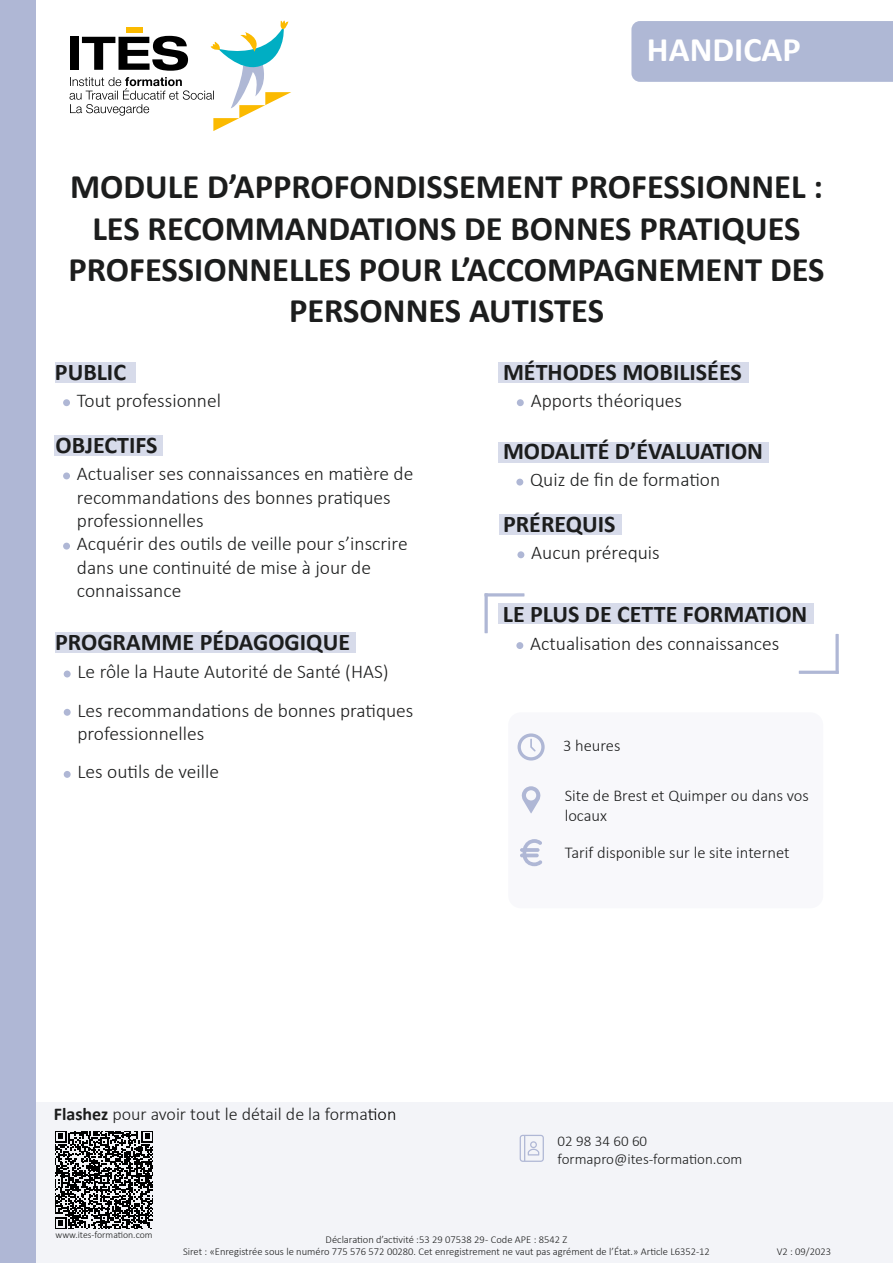
<style>
.page{position:relative;width:893px;height:1263px;background:#fff}
.page>*{position:absolute;margin:0;border:0;box-sizing:border-box;transform-origin:0 0}
.t1{font:700 34.5px/41.4px "Calibri";color:#1c1d1d;text-align:center}
.t2{font:700 34.5px "Calibri";color:#fff}
.t3{font:700 24px "Calibri";color:#1c1d1d}
.t4{font:300 19.5px/23.4px "Calibri";color:#1c1d1d}
.t5{font:300 18px "Calibri";color:#1c1d1d}
.t6{font:300 16.5px/19.8px "Calibri";color:#1c1d1d}
.t7{font:300 15px/18px "Calibri";color:#1c1d1d}
.t8{font:300 10.5px/12.6px "Calibri";color:#1c1d1d;text-align:center}
.t9{font:300 9.75px "Calibri";color:#1c1d1d}
.s1{font-weight:700}
.s2{color:#000}
</style>
<div class="page">
<div style="left:499px;top:604px;width:315px;height:20px;background:#d7dbea"></div>
<div style="left:499px;top:514px;width:122px;height:21px;background:#d7dbea"></div>
<div style="left:499px;top:442px;width:270px;height:20px;background:#d7dbea"></div>
<div style="left:499px;top:362px;width:250px;height:21px;background:#d7dbea"></div>
<div style="left:55px;top:632px;width:301px;height:21px;background:#d7dbea"></div>
<div style="left:54px;top:435px;width:109px;height:21px;background:#d7dbea"></div>
<div style="left:55px;top:362px;width:81px;height:20px;background:#d7dbea"></div>
<div style="left:0;top:1102px;width:893px;height:161px;background:#f3f4f8"></div>
<svg style="left:70px;top:20px;width:221px;height:111px"></svg>
<div style="left:508px;top:712px;width:315px;height:196px;background:#f8f8fb;border-radius:13px"></div>
<svg style="left:484px;top:593px;width:4px;height:40px"></svg>
<hr style="left:484px;top:593px;width:40px;height:3px;background:#afb7d5">
<svg style="left:835px;top:634px;width:4px;height:40px"></svg>
<hr style="left:799px;top:671px;width:40px;height:3px;background:#afb7d5">
<div style="left:63px;top:399px;width:7px;height:7px;background:#afb7d5;border-radius:50%"></div>
<div style="left:63px;top:472px;width:7px;height:7px;background:#afb7d5;border-radius:50%"></div>
<div style="left:64px;top:670px;width:7px;height:7px;background:#afb7d5;border-radius:50%"></div>
<div style="left:64px;top:709px;width:7px;height:7px;background:#afb7d5;border-radius:50%"></div>
<div style="left:64px;top:771px;width:7px;height:7px;background:#afb7d5;border-radius:50%"></div>
<div style="left:517px;top:399px;width:7px;height:7px;background:#afb7d5;border-radius:50%"></div>
<div style="left:516px;top:479px;width:7px;height:7px;background:#afb7d5;border-radius:50%"></div>
<div style="left:517px;top:551px;width:7px;height:7px;background:#afb7d5;border-radius:50%"></div>
<div style="left:516px;top:642px;width:7px;height:7px;background:#afb7d5;border-radius:50%"></div>
<svg style="left:517px;top:733px;width:28px;height:27px"></svg>
<svg style="left:522px;top:786px;width:19px;height:27px"></svg>
<svg style="left:520px;top:839px;width:22px;height:27px"></svg>
<svg style="left:520px;top:1135px;width:24px;height:27px"></svg>
<div style="left:631px;top:21px;width:262px;height:61px;background:#afb8d5"></div>
<div style="left:63px;top:543px;width:7px;height:7px;background:#afb7d5;border-radius:50%"></div>
<svg style="left:56px;top:1131px;width:97px;height:98px"></svg>
<div style="left:0;top:0;width:35px;height:1263px;background:#afb7d5"></div>
<h1 class="t2" style="left:647px;top:35px;width:155px">HANDICAP</h1>
<h1 class="t1" style="left:68px;top:169px;width:758px">MODULE D’APPROFONDISSEMENT PROFESSIONNEL :<br>LES RECOMMANDATIONS DE BONNES PRATIQUES PROFESSIONNELLES POUR L’ACCOMPAGNEMENT DES PERSONNES AUTISTES</h1>
<p class="t3" style="left:55px;top:362px;width:73px">PUBLIC</p>
<p class="t4" style="left:77px;top:390px;width:146px">Tout professionnel</p>
<p class="t3" style="left:55px;top:435px;width:104px">OBJECTIFS</p>
<p class="t4" style="left:77px;top:464px;width:338px">Actualiser ses connaissances en matière de recommandations des bonnes pratiques professionnelles<br>Acquérir des outils de veille pour s’inscrire dans une continuité de mise à jour de connaissance</p>
<p class="t3" style="left:55px;top:632px;width:297px">PROGRAMME PÉDAGOGIQUE</p>
<p class="t4" style="left:77px;top:654px;width:337px;line-height:38.4px">Le rôle la Haute Autorité de Santé (HAS)<br>Les recommandations de bonnes pratiques</p>
<p class="t4" style="left:77px;top:716px;width:143px;line-height:38.4px">professionnelles<br>Les outils de veille</p>
<p class="t3" style="left:503px;top:362px;width:240px">MÉTHODES MOBILISÉES</p>
<p class="t4" style="left:531px;top:390px;width:153px">Apports théoriques</p>
<p class="t3" style="left:503px;top:441px;width:262px">MODALITÉ D’ÉVALUATION</p>
<p class="t4" style="left:530px;top:470px;width:191px">Quiz de fin de formation</p>
<p class="t3" style="left:503px;top:514px;width:114px">PRÉREQUIS</p>
<p class="t4" style="left:531px;top:542px;width:130px">Aucun prérequis</p>
<p class="t3" style="left:503px;top:604px;width:306px">LE PLUS DE CETTE FORMATION</p>
<p class="t4" style="left:530px;top:633px;width:251px">Actualisation des connaissances</p>
<p class="t6" style="left:563px;top:736px;width:59px">3 heures</p>
<p class="t6" style="left:565px;top:787px;width:246px">Site de Brest et Quimper ou dans vos locaux</p>
<p class="t6" style="left:565px;top:844px;width:226px">Tarif disponible sur le site internet</p>
<p class="t5" style="left:54px;top:1106px;width:344px"><span class="s1">Flashez</span> pour avoir tout le détail de la forma<span class="s2">tion</span></p>
<p class="t7" style="left:558px;top:1133px;width:186px">02 98 34 60 60 formapro@ites-formation.com</p>
<p class="t9" style="left:56px;top:1231px;width:98px">www.ites-formation.com</p>
<p class="t8" style="left:183px;top:1234px;width:528px">Déclaration d’activité :53 29 07538 29 - Code APE : 8542 Z<br>Siret : «Enregistrée sous le numéro 775 576 572 00280. Cet enregistrement ne vaut pas agrément de l’État.» Article L6352-12</p>
<p class="t8" style="left:777px;top:1246px;width:56px">V2 : 09/2023</p>
</div>
